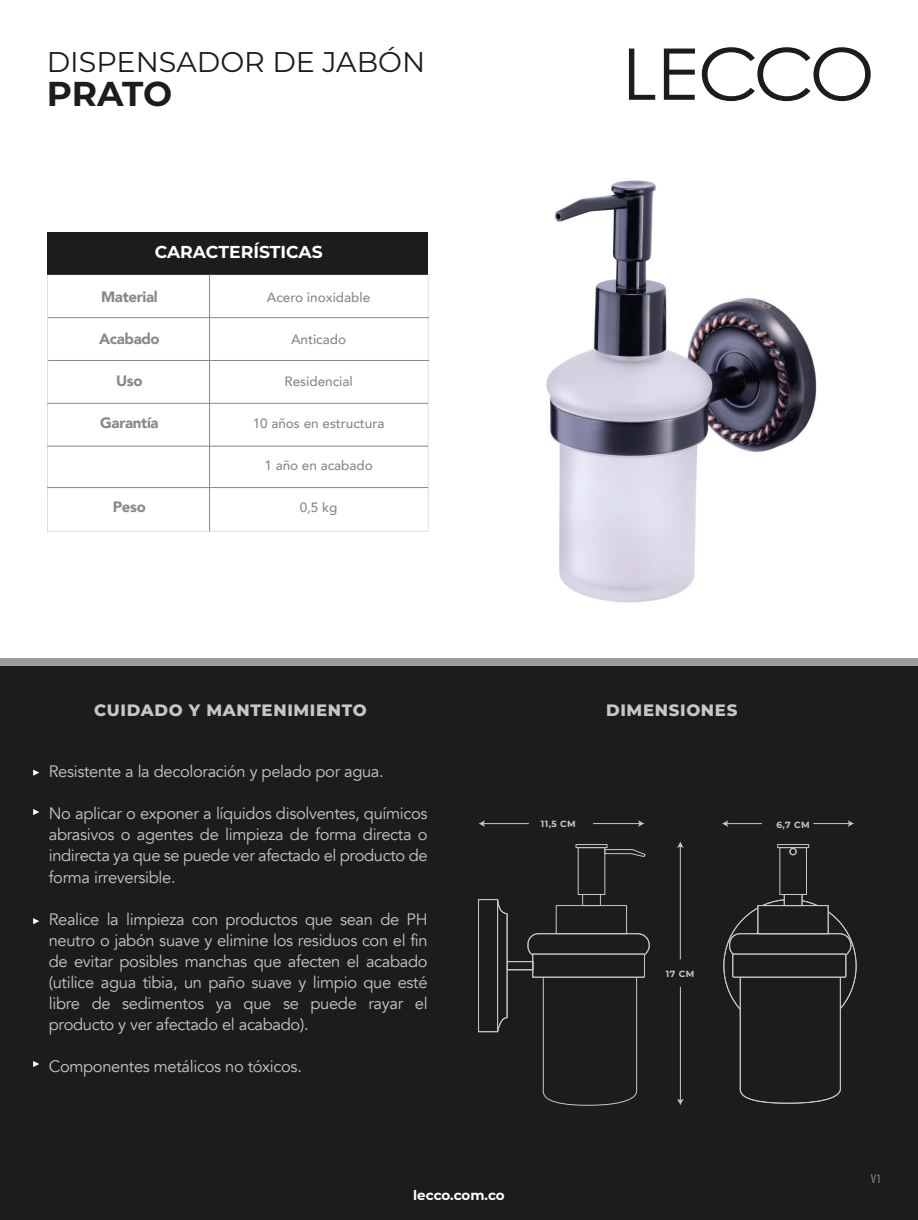
<style>
.page{position:relative;width:918px;height:1220px;background:#fff}
.page>*{position:absolute;margin:0;border:0;box-sizing:border-box;transform-origin:0 0}
.t1{font:700 34.5px "Montserrat";letter-spacing:-.01em;color:#1c1c1b}
.t2{font:28.5px "Montserrat";color:#1c1c1b}
.t3{font:700 17.25px "Montserrat";color:#fff}
.t4{font:16.5px/21px "Avenir";letter-spacing:-.02em;color:#c7c7c7;text-align:justify}
.t5{font:800 16.5px "Montserrat";letter-spacing:.04em;color:#c7c7c7}
.t6{font:900 15px "Avenir";letter-spacing:-.02em;color:#888887}
.t7{font:500 13.5px "Avenir";color:#888887}
.t8{font:700 13.5px "Montserrat";letter-spacing:-.005em;color:#fff}
.t9{font:condensed 13.05px "Myriad Pro";color:#888887}
.t10{font:700 9px "Montserrat";letter-spacing:.04em;color:#c7c7c7}
</style>
<div class="page">
<div style="left:0;top:665px;width:918px;height:554px;background:#1c1c1b"></div>
<div style="left:0;top:658px;width:918px;height:7px;background:#9d9d9c"></div>
<svg style="left:629px;top:49px;width:26px;height:51px"></svg>
<svg style="left:664px;top:49px;width:31px;height:51px"></svg>
<svg style="left:702px;top:47px;width:169px;height:54px"></svg>
<svg style="left:33px;top:809px;width:6px;height:6px"></svg>
<svg style="left:33px;top:769px;width:6px;height:6px"></svg>
<svg style="left:33px;top:918px;width:6px;height:6px"></svg>
<svg style="left:33px;top:1061px;width:6px;height:6px"></svg>
<div style="left:47px;top:232px;width:381px;height:42px;background:#1c1c1b"></div>
<svg style="left:47px;top:274px;width:381px;height:257px"></svg>
<hr style="left:209px;top:274px;width:1px;height:257px;background:#888887">
<hr style="left:48px;top:360px;width:381px;height:1px;background:#888887">
<hr style="left:47px;top:403px;width:381px;height:1px;background:#888887">
<hr style="left:47px;top:446px;width:381px;height:1px;background:#888887">
<hr style="left:47px;top:487px;width:381px;height:1px;background:#888887">
<hr style="left:48px;top:317px;width:381px;height:1px;background:#888887">
<img style="left:546px;top:180px;width:271px;height:423px">
<svg style="left:723px;top:899px;width:134px;height:133px"></svg>
<div style="left:528px;top:933px;width:122px;height:24px;background:#1c1c1b;border:1px solid #c7c7c7;border-radius:11px"></div>
<div style="left:528px;top:933px;width:122px;height:24px;border:1px solid #c7c7c7;border-radius:11px"></div>
<div style="left:556px;top:905px;width:71px;height:29px;border:1px solid #c7c7c7"></div>
<div style="left:582px;top:894px;width:19px;height:12px;border:1px solid #c7c7c7"></div>
<div style="left:578px;top:847px;width:27px;height:47px;border:1px solid #c7c7c7"></div>
<div style="left:576px;top:844px;width:31px;height:4px;border:1px solid #c7c7c7"></div>
<div style="left:729px;top:933px;width:122px;height:24px;background:#1c1c1b;border:1px solid #c7c7c7;border-radius:11px"></div>
<div style="left:729px;top:933px;width:122px;height:24px;border:1px solid #c7c7c7;border-radius:11px"></div>
<div style="left:758px;top:905px;width:71px;height:29px;background:#1c1c1b"></div>
<div style="left:758px;top:905px;width:71px;height:29px;border:1px solid #c7c7c7"></div>
<div style="left:784px;top:894px;width:18px;height:12px;background:#1c1c1b"></div>
<div style="left:784px;top:894px;width:18px;height:12px;border:1px solid #c7c7c7"></div>
<div style="left:779px;top:847px;width:28px;height:47px;border:1px solid #c7c7c7"></div>
<div style="left:777px;top:844px;width:32px;height:4px;border:1px solid #c7c7c7"></div>
<svg style="left:532px;top:953px;width:113px;height:152px"></svg>
<div style="left:478px;top:899px;width:20px;height:133px;border:1px solid #c7c7c7"></div>
<div style="left:507px;top:961px;width:26px;height:9px;border:1px solid #c7c7c7"></div>
<svg style="left:497px;top:899px;width:11px;height:133px"></svg>
<svg style="left:604px;top:848px;width:42px;height:9px"></svg>
<svg style="left:740px;top:918px;width:101px;height:185px"></svg>
<div style="left:732px;top:953px;width:114px;height:24px;background:#1c1c1b;border:1px solid #c7c7c7"></div>
<div style="left:732px;top:953px;width:114px;height:24px;border:1px solid #c7c7c7"></div>
<div style="left:790px;top:848px;width:7px;height:7px;background:#1c1c1b;border:1px solid #c7c7c7;border-radius:50%"></div>
<div style="left:790px;top:848px;width:7px;height:7px;border:1px solid #c7c7c7;border-radius:50%"></div>
<hr style="left:593px;top:823px;width:47px;height:1px;background:#c7c7c7">
<svg style="left:638px;top:820px;width:6px;height:7px"></svg>
<hr style="left:483px;top:823px;width:46px;height:1px;background:#c7c7c7">
<svg style="left:479px;top:820px;width:6px;height:7px"></svg>
<hr style="left:813px;top:823px;width:37px;height:1px;background:#c7c7c7">
<svg style="left:848px;top:820px;width:6px;height:7px"></svg>
<hr style="left:726px;top:823px;width:36px;height:1px;background:#c7c7c7">
<svg style="left:722px;top:820px;width:6px;height:7px"></svg>
<hr style="left:680px;top:986px;width:1px;height:114px;background:#c7c7c7">
<svg style="left:677px;top:1098px;width:7px;height:7px"></svg>
<hr style="left:680px;top:846px;width:1px;height:113px;background:#c7c7c7">
<svg style="left:677px;top:841px;width:7px;height:7px"></svg>
<h2 class="t2" style="left:47px;top:42px;width:380px">DISPENSADOR DE JABÓN</h2>
<h1 class="t1" style="left:47px;top:69px;width:127px">PRATO</h1>
<p class="t3" style="left:155px;top:240px;width:170px">CARACTERÍSTICAS</p>
<p class="t6" style="left:101px;top:283px;width:58px">Material</p>
<p class="t6" style="left:99px;top:325px;width:62px">Acabado</p>
<p class="t6" style="left:116px;top:367px;width:28px">Uso</p>
<p class="t6" style="left:100px;top:409px;width:60px">Garantía</p>
<p class="t7" style="left:267px;top:286px;width:105px">Acero inoxidable</p>
<p class="t7" style="left:291px;top:328px;width:57px">Anticado</p>
<p class="t7" style="left:284px;top:370px;width:70px">Residencial</p>
<p class="t7" style="left:253px;top:412px;width:133px">10 años en estructura</p>
<p class="t7" style="left:264px;top:454px;width:110px">1 año en acabado</p>
<p class="t7" style="left:300px;top:496px;width:39px">0,5 kg</p>
<p class="t6" style="left:113px;top:493px;width:35px">Peso</p>
<p class="t5" style="left:94px;top:697px;width:274px">CUIDADO Y MANTENIMIENTO</p>
<p class="t4" style="left:49px;top:761px;width:337px">Resistente a la decoloración y pelado por agua.</p>
<p class="t4" style="left:49px;top:803px;width:380px">No aplicar o exponer a líquidos disolventes, químicos abrasivos o agentes de limpieza de forma directa o indirecta ya que se puede ver afectado el producto de forma irreversible.</p>
<p class="t4" style="left:49px;top:908px;width:380px">Realice la limpieza con productos que sean de PH neutro o jabón suave y elimine los residuos con el fin de evitar posibles manchas que afecten el acabado (utilice agua tibia, un paño suave y limpio que esté libre de sedimentos ya que se puede rayar el producto y ver afectado el acabado).</p>
<p class="t4" style="left:49px;top:1055px;width:255px">Componentes metálicos no tóxicos.</p>
<p class="t5" style="left:606px;top:697px;width:133px">DIMENSIONES</p>
<p class="t10" style="left:541px;top:817px;width:36px">11,5 CM</p>
<p class="t10" style="left:776px;top:817px;width:35px">6,7 CM</p>
<p class="t10" style="left:666px;top:967px;width:30px">17 CM</p>
<p class="t8" style="left:413px;top:1185px;width:93px">lecco.com.co</p>
<p class="t9" style="left:871px;top:1171px;width:12px">V1</p>
</div>
